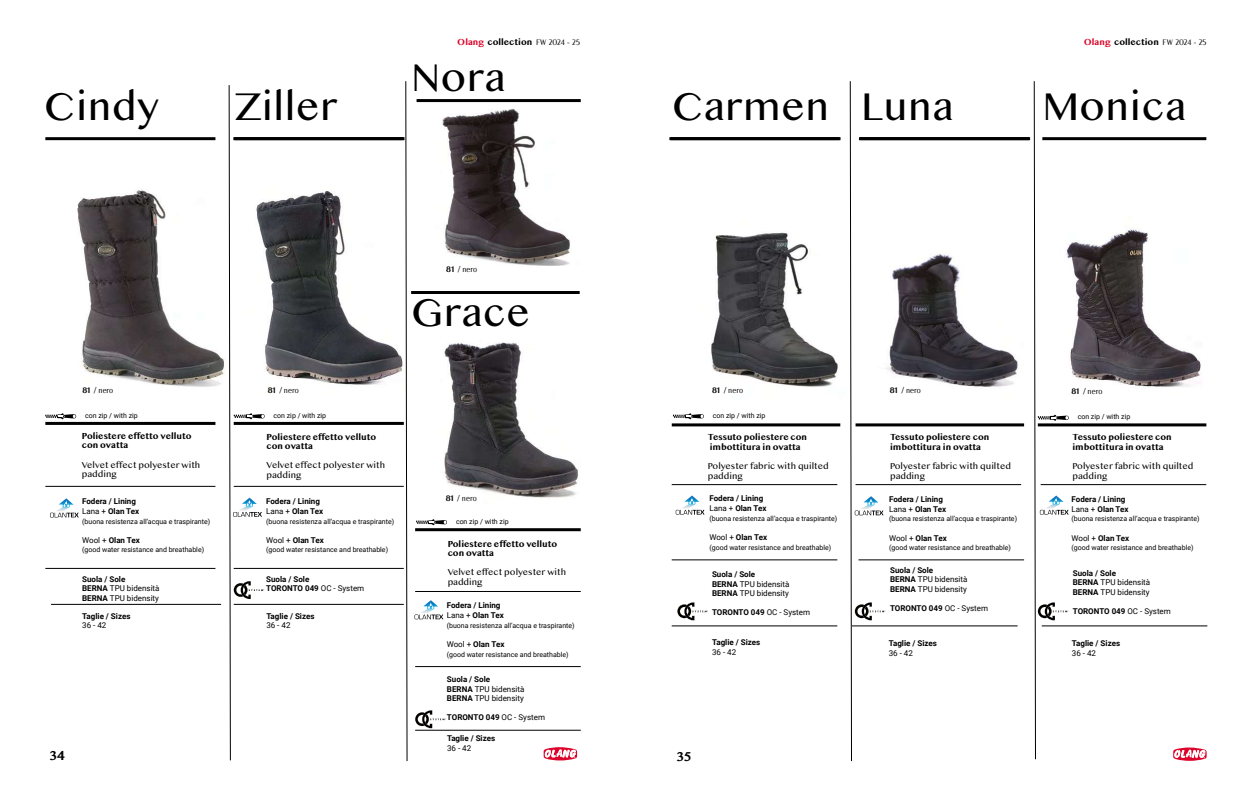
<style>
.page{position:relative;width:1253px;height:806px;background:#fff}
.page>*{position:absolute;margin:0;border:0;box-sizing:border-box;transform-origin:0 0}
.t1{font:36px "Bangla MN";color:#000}
.t2{font:700 12px "Bangla MN";color:#000}
.t3{font:700 8px/9.6px "Roboto";color:#000}
.t4{font:700 8px/9.6px "Bangla MN";color:#000}
.t5{font:8px/9.6px "Roboto";color:#000}
.t6{font:8px/9.6px "Bangla MN";color:#000}
.t7{font:300 8px "Acme Gothic";color:#000}
.t8{font:7px "Roboto";color:#000}
.s1{color:#dd052b}
.s2{font-family:"Acme Gothic";font-weight:300}
.s3{font-weight:600}
.s4{font-weight:400}
.s5{font-weight:700}
</style>
<div class="page">
<svg style="left:544px;top:747px;width:33px;height:13px"></svg>
<svg style="left:1173px;top:747px;width:34px;height:13px"></svg>
<svg style="left:405px;top:81px;width:3px;height:680px"></svg>
<hr style="left:45px;top:137px;width:170px;height:3px;background:#000">
<hr style="left:45px;top:421px;width:170px;height:3px;background:#000">
<hr style="left:45px;top:485px;width:170px;height:1px;background:#000">
<hr style="left:45px;top:567px;width:170px;height:1px;background:#000">
<hr style="left:234px;top:485px;width:170px;height:1px;background:#000">
<hr style="left:234px;top:567px;width:170px;height:1px;background:#000">
<hr style="left:234px;top:603px;width:170px;height:1px;background:#000">
<hr style="left:51px;top:603px;width:170px;height:1px;background:#000">
<hr style="left:234px;top:421px;width:170px;height:3px;background:#000">
<hr style="left:411px;top:291px;width:169px;height:3px;background:#000">
<hr style="left:672px;top:423px;width:168px;height:3px;background:#000">
<hr style="left:855px;top:423px;width:169px;height:3px;background:#000">
<hr style="left:1038px;top:423px;width:168px;height:3px;background:#000">
<hr style="left:669px;top:137px;width:170px;height:3px;background:#000">
<hr style="left:234px;top:137px;width:170px;height:3px;background:#000">
<hr style="left:860px;top:137px;width:170px;height:3px;background:#000">
<hr style="left:670px;top:137px;width:170px;height:3px;background:#000">
<hr style="left:1042px;top:137px;width:164px;height:3px;background:#000">
<hr style="left:415px;top:528px;width:166px;height:3px;background:#000">
<img style="left:77px;top:190px;width:148px;height:197px">
<img style="left:444px;top:342px;width:134px;height:156px">
<img style="left:432px;top:102px;width:149px;height:164px">
<img style="left:886px;top:254px;width:132px;height:133px">
<img style="left:1069px;top:229px;width:132px;height:158px">
<img style="left:265px;top:191px;width:138px;height:194px">
<img style="left:711px;top:232px;width:127px;height:155px">
<svg style="left:50px;top:498px;width:29px;height:19px"></svg>
<svg style="left:414px;top:600px;width:29px;height:19px"></svg>
<svg style="left:676px;top:495px;width:28px;height:19px"></svg>
<hr style="left:417px;top:99px;width:164px;height:3px;background:#000">
<hr style="left:415px;top:665px;width:166px;height:1px;background:#000">
<hr style="left:415px;top:729px;width:166px;height:1px;background:#000">
<hr style="left:415px;top:590px;width:166px;height:1px;background:#000">
<hr style="left:672px;top:484px;width:165px;height:1px;background:#000">
<hr style="left:855px;top:484px;width:166px;height:1px;background:#000">
<hr style="left:1041px;top:484px;width:165px;height:1px;background:#000">
<hr style="left:672px;top:559px;width:165px;height:1px;background:#000">
<hr style="left:858px;top:559px;width:166px;height:1px;background:#000">
<hr style="left:672px;top:625px;width:165px;height:1px;background:#000">
<hr style="left:852px;top:625px;width:166px;height:1px;background:#000">
<hr style="left:1042px;top:625px;width:165px;height:1px;background:#000">
<svg style="left:677px;top:602px;width:31px;height:18px"></svg>
<svg style="left:849px;top:81px;width:36px;height:680px"></svg>
<svg style="left:415px;top:710px;width:31px;height:17px"></svg>
<svg style="left:45px;top:413px;width:31px;height:6px"></svg>
<svg style="left:228px;top:85px;width:37px;height:675px"></svg>
<svg style="left:673px;top:413px;width:31px;height:6px"></svg>
<svg style="left:1033px;top:81px;width:36px;height:678px"></svg>
<svg style="left:416px;top:519px;width:31px;height:6px"></svg>
<h1 class="t1" style="left:44px;top:82px;width:117px">Cindy</h1>
<p class="t4" style="left:457px;top:38px;width:124px"><span class="s1">Olang</span> collection <span class="s2">FW 2024 - 25</span></p>
<p class="t4" style="left:1084px;top:37px;width:124px"><span class="s1">Olang</span> collection <span class="s2">FW 2024 - 25</span></p>
<h1 class="t1" style="left:411px;top:53px;width:96px">Nora</h1>
<h1 class="t1" style="left:236px;top:82px;width:104px">Ziller</h1>
<h1 class="t1" style="left:672px;top:82px;width:283px">Carmen Luna</h1>
<h1 class="t1" style="left:1042px;top:82px;width:145px">Monica</h1>
<p class="t7" style="left:446px;top:266px;width:32px"><span class="s3">81 /</span> nero</p>
<h1 class="t1" style="left:411px;top:287px;width:121px">Grace</h1>
<p class="t7" style="left:82px;top:386px;width:32px"><span class="s3">81 /</span> nero</p>
<p class="t7" style="left:268px;top:386px;width:32px"><span class="s3">81 /</span> nero</p>
<p class="t7" style="left:712px;top:386px;width:32px"><span class="s3">81 /</span> nero</p>
<p class="t7" style="left:890px;top:386px;width:32px"><span class="s3">81 /</span> nero</p>
<p class="t7" style="left:1071px;top:387px;width:32px"><span class="s3">81 /</span> nero</p>
<p class="t8" style="left:85px;top:410px;width:54px">con zip / with zip</p>
<p class="t8" style="left:274px;top:410px;width:54px">con zip / with zip</p>
<p class="t8" style="left:713px;top:410px;width:54px">con zip / with zip</p>
<p class="t8" style="left:1078px;top:411px;width:54px">con zip / with zip</p>
<p class="t4" style="left:82px;top:431px;width:111px">Poliestere effetto velluto con ovatta</p>
<p class="t6" style="left:82px;top:460px;width:120px">Velvet effect polyester with padding</p>
<p class="t3" style="left:82px;top:496px;width:59px">Fodera / Lining<br><span class="s4">Lana +</span> Olan Tex</p>
<p class="t8" style="left:82px;top:516px;width:129px">(buona resistenza all’acqua e traspirante)</p>
<p class="t3" style="left:82px;top:534px;width:59px"><span class="s4">Wool +</span> Olan Tex</p>
<p class="t8" style="left:82px;top:544px;width:123px">(good water resistance and breathable)</p>
<p class="t5" style="left:82px;top:573px;width:79px"><span class="s5">Suola / Sole<br>BERNA</span> TPU bidensità<br><span class="s5">BERNA</span> TPU bidensity</p>
<p class="t3" style="left:82px;top:610px;width:50px">Taglie / Sizes</p>
<p class="t5" style="left:82px;top:620px;width:26px">36 - 42</p>
<h2 class="t2" style="left:50px;top:748px;width:17px">34</h2>
<p class="t4" style="left:267px;top:431px;width:111px">Poliestere effetto velluto con ovatta</p>
<p class="t6" style="left:267px;top:461px;width:120px">Velvet effect polyester with padding</p>
<p class="t3" style="left:266px;top:496px;width:59px">Fodera / Lining<br><span class="s4">Lana +</span> Olan Tex</p>
<p class="t8" style="left:266px;top:516px;width:129px">(buona resistenza all’acqua e traspirante)</p>
<p class="t3" style="left:266px;top:534px;width:59px"><span class="s4">Wool +</span> Olan Tex</p>
<p class="t8" style="left:266px;top:544px;width:123px">(good water resistance and breathable)</p>
<p class="t3" style="left:266px;top:573px;width:100px">Suola / Sole<br>TORONTO 049 <span class="s4">OC - System</span></p>
<p class="t3" style="left:266px;top:610px;width:50px">Taglie / Sizes</p>
<p class="t5" style="left:266px;top:620px;width:26px">36 - 42</p>
<p class="t7" style="left:446px;top:494px;width:32px"><span class="s3">81 /</span> nero</p>
<p class="t8" style="left:456px;top:516px;width:54px">con zip / with zip</p>
<p class="t4" style="left:448px;top:538px;width:111px">Poliestere effetto velluto con ovatta</p>
<p class="t6" style="left:448px;top:568px;width:120px">Velvet effect polyester with padding</p>
<p class="t3" style="left:447px;top:600px;width:59px">Fodera / Lining<br><span class="s4">Lana +</span> Olan Tex</p>
<p class="t8" style="left:447px;top:620px;width:129px">(buona resistenza all’acqua e traspirante)</p>
<p class="t3" style="left:447px;top:638px;width:59px"><span class="s4">Wool +</span> Olan Tex</p>
<p class="t8" style="left:447px;top:648px;width:123px">(good water resistance and breathable)</p>
<p class="t5" style="left:447px;top:673px;width:79px"><span class="s5">Suola / Sole<br>BERNA</span> TPU bidensità<br><span class="s5">BERNA</span> TPU bidensity</p>
<p class="t3" style="left:447px;top:712px;width:100px">TORONTO 049 <span class="s4">OC - System</span></p>
<p class="t3" style="left:447px;top:732px;width:50px">Taglie / Sizes</p>
<p class="t5" style="left:447px;top:742px;width:26px">36 - 42</p>
<p class="t4" style="left:708px;top:432px;width:101px">Tessuto poliestere con imbottitura in ovatta</p>
<p class="t6" style="left:708px;top:462px;width:123px">Polyester fabric with quilted padding</p>
<p class="t3" style="left:709px;top:493px;width:59px">Fodera / Lining<br><span class="s4">Lana +</span> Olan Tex</p>
<p class="t8" style="left:709px;top:513px;width:129px">(buona resistenza all’acqua e traspirante)</p>
<p class="t3" style="left:709px;top:531px;width:59px"><span class="s4">Wool +</span> Olan Tex</p>
<p class="t8" style="left:709px;top:542px;width:123px">(good water resistance and breathable)</p>
<p class="t5" style="left:712px;top:568px;width:79px"><span class="s5">Suola / Sole<br>BERNA</span> TPU bidensità<br><span class="s5">BERNA</span> TPU bidensity</p>
<p class="t3" style="left:712px;top:607px;width:100px">TORONTO 049 <span class="s4">OC - System</span></p>
<p class="t3" style="left:712px;top:637px;width:50px">Taglie / Sizes</p>
<p class="t5" style="left:712px;top:646px;width:26px">36 - 42</p>
<h2 class="t2" style="left:676px;top:749px;width:17px">35</h2>
<p class="t4" style="left:890px;top:432px;width:101px">Tessuto poliestere con imbottitura in ovatta</p>
<p class="t6" style="left:890px;top:462px;width:123px">Polyester fabric with quilted padding</p>
<p class="t3" style="left:889px;top:494px;width:59px">Fodera / Lining<br><span class="s4">Lana +</span> Olan Tex</p>
<p class="t8" style="left:889px;top:513px;width:129px">(buona resistenza all’acqua e traspirante)</p>
<p class="t3" style="left:889px;top:532px;width:59px"><span class="s4">Wool +</span> Olan Tex</p>
<p class="t8" style="left:889px;top:542px;width:123px">(good water resistance and breathable)</p>
<p class="t5" style="left:890px;top:564px;width:79px"><span class="s5">Suola / Sole<br>BERNA</span> TPU bidensità<br><span class="s5">BERNA</span> TPU bidensity</p>
<p class="t3" style="left:890px;top:603px;width:100px">TORONTO 049 <span class="s4">OC - System</span></p>
<p class="t3" style="left:889px;top:637px;width:50px">Taglie / Sizes</p>
<p class="t5" style="left:889px;top:647px;width:26px">36 - 42</p>
<p class="t4" style="left:1072px;top:432px;width:101px">Tessuto poliestere con imbottitura in ovatta</p>
<p class="t6" style="left:1072px;top:462px;width:122px">Polyester fabric with quilted padding</p>
<p class="t3" style="left:1071px;top:494px;width:59px">Fodera / Lining<br><span class="s4">Lana +</span> Olan Tex</p>
<p class="t8" style="left:1071px;top:513px;width:129px">(buona resistenza all’acqua e traspirante)</p>
<p class="t3" style="left:1071px;top:532px;width:59px"><span class="s4">Wool +</span> Olan Tex</p>
<p class="t8" style="left:1071px;top:542px;width:123px">(good water resistance and breathable)</p>
<p class="t5" style="left:1073px;top:567px;width:79px"><span class="s5">Suola / Sole<br>BERNA</span> TPU bidensità<br><span class="s5">BERNA</span> TPU bidensity</p>
<p class="t3" style="left:1073px;top:605px;width:100px">TORONTO 049 <span class="s4">OC - System</span></p>
<p class="t3" style="left:1072px;top:637px;width:50px">Taglie / Sizes</p>
<p class="t5" style="left:1072px;top:647px;width:26px">36 - 42</p>
</div>
